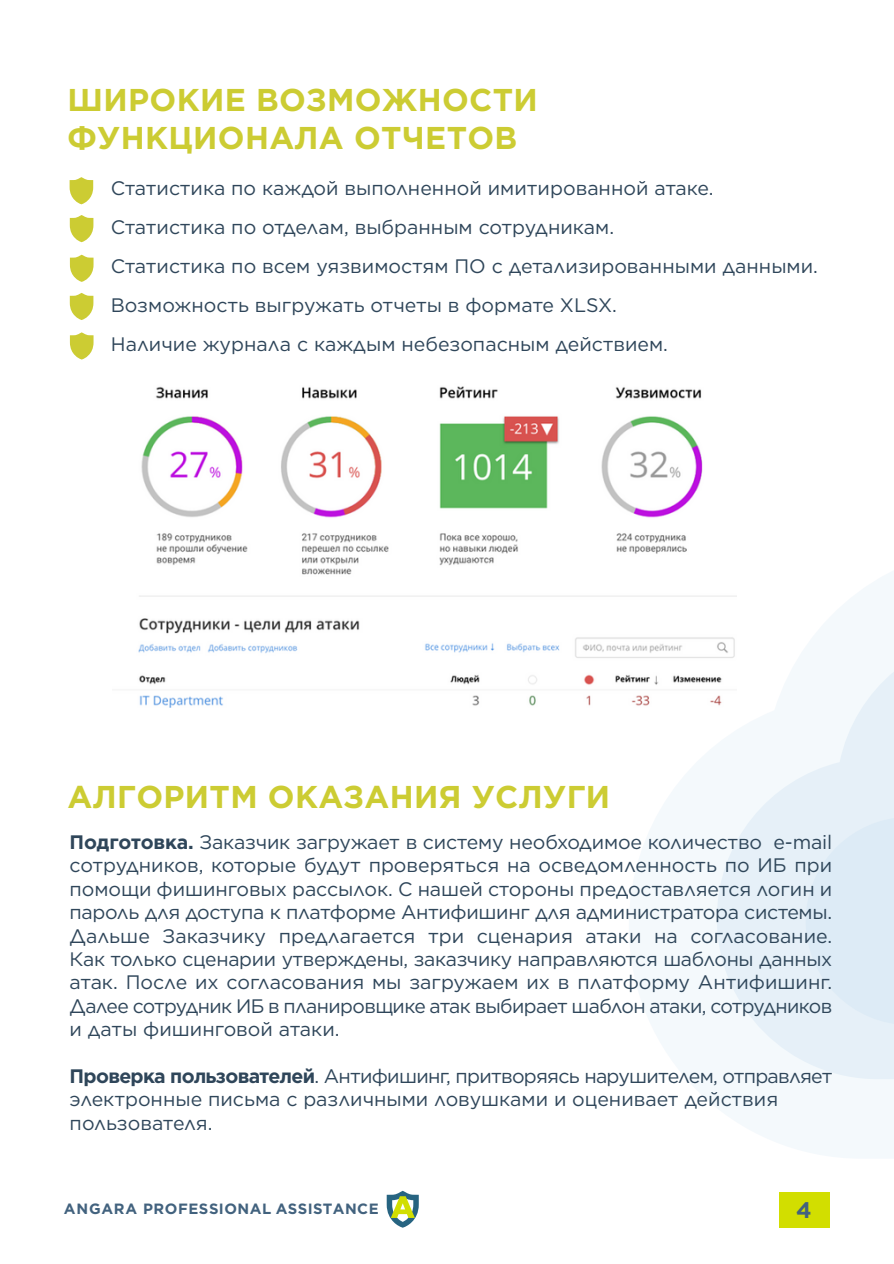
<style>
.page{position:relative;width:894px;height:1264px;background:#fff}
.page>*{position:absolute;margin:0;border:0;box-sizing:border-box;transform-origin:0 0}
.t1{font:700 31.5px/37.8px "Gotham Pro";letter-spacing:.01em;color:#cc3}
.t2{font:700 22.5px "Gotham Pro";color:#42627e}
.t3{font:19.5px/23.4px "Gotham";color:#2f465a}
.t4{font:700 14.85px "Gotham Pro";letter-spacing:.035em;color:#42627e}
.s1{font-family:"Gotham Pro";font-weight:700}
</style>
<div class="page">
<svg style="left:629px;top:572px;width:264px;height:586px;fill:#f4f9fc"></svg>
<svg style="left:716px;top:634px;width:177px;height:445px"></svg>
<svg style="left:805px;top:737px;width:88px;height:288px;background:#e1edf7"></svg>
<svg style="left:386px;top:1190px;width:32px;height:37px"></svg>
<div style="left:779px;top:1192px;width:50px;height:35px;background:#d2de00"></div>
<svg style="left:70px;top:177px;width:23px;height:27px"></svg>
<svg style="left:70px;top:215px;width:23px;height:27px"></svg>
<svg style="left:70px;top:255px;width:23px;height:27px"></svg>
<svg style="left:70px;top:293px;width:23px;height:27px"></svg>
<svg style="left:70px;top:332px;width:23px;height:27px"></svg>
<img style="left:156px;top:386px;width:546px;height:13px">
<svg style="left:138px;top:416px;width:598px;height:292px"></svg>
<h1 class="t1" style="left:68px;top:80px;width:471px">ШИРОКИЕ ВОЗМОЖНОСТИ<br>ФУНКЦИОНАЛА ОТЧЕТОВ</h1>
<p class="t3" style="left:111px;top:168px;width:708px;line-height:39px">Статистика по каждой выполненной имитированной атаке.<br>Статистика по отделам, выбранным сотрудникам.<br>Статистика по всем уязвимостям ПО с детализированными данными.<br>Возможность выгружать отчеты в формате XLSX.<br>Наличие журнала с каждым небезопасным действием.</p>
<h1 class="t1" style="left:68px;top:777px;width:544px">АЛГОРИТМ ОКАЗАНИЯ УСЛУГИ</h1>
<p class="t3" style="left:70px;top:829px;width:764px;text-align:justify"><span class="s1">Подготовка.</span> Заказчик загружает в систему необходимое количество e-mail сотрудников, которые будут проверяться на осведомленность по ИБ при помощи фишинговых рассылок. С нашей стороны предоставляется логин и пароль для доступа к платформе Антифишинг для администратора системы.<br>Дальше Заказчику предлагается три сценария атаки на согласование.<br>Как только сценарии утверждены, заказчику направляются шаблоны данных атак. После их согласования мы загружаем их в платформу Антифишинг.<br>Далее сотрудник ИБ в планировщике атак выбирает шаблон атаки, сотрудников и даты фишинговой атаки.</p>
<p class="t3" style="left:70px;top:1063px;width:764px"><span class="s1">Проверка пользователей</span>. Антифишинг, притворяясь нарушителем, отправляет электронные письма с различными ловушками и оценивает действия пользователя.</p>
<p class="t4" style="left:64px;top:1200px;width:316px">ANGARA PROFESSIONAL ASSISTANCE</p>
<p class="t2" style="left:796px;top:1197px;width:17px">4</p>
</div>
